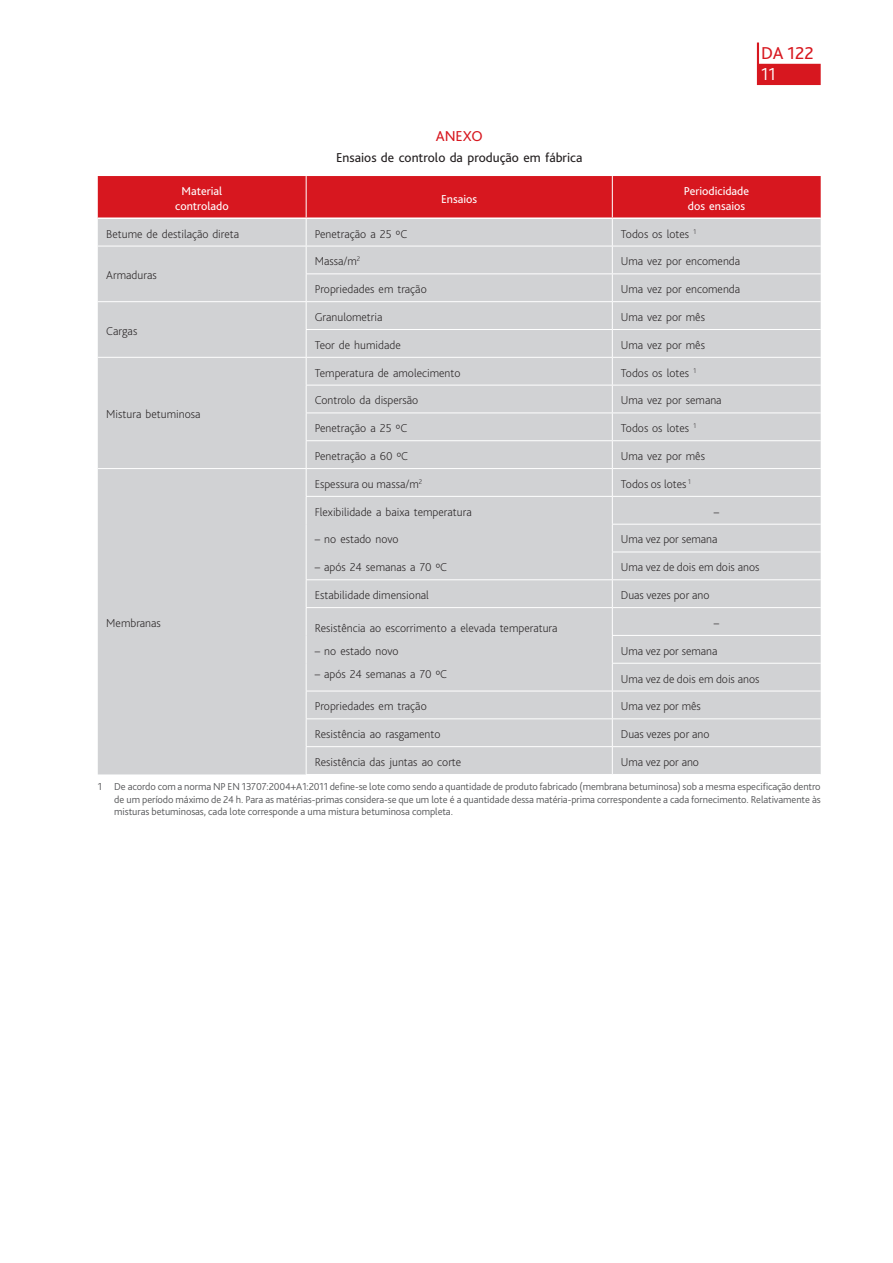
<style>
.page{position:relative;width:893px;height:1263px;background:#fff}
.page>*{position:absolute;margin:0;border:0;box-sizing:border-box;transform-origin:0 0}
.t1{font:18px "Bliss 2";color:#d7171f}
.t2{font:300 18px "Bliss 2";color:#fff}
.t3{font:15px "Bliss 2";color:#d7171f}
.t4{font:13.5px "Bliss 2";color:#231f20}
.t5{font:200 12px "Bliss 2";color:#231f20}
.t6{font:12px/14.4px "Bliss 2";color:#fff;text-align:center}
.t7{font:300 10.5px/12.6px "Bliss 2";letter-spacing:-.01em;color:#57585a;text-align:justify}
</style>
<div class="page">
<svg style="left:757px;top:43px;width:64px;height:42px"></svg>
<svg style="left:98px;top:176px;width:723px;height:598px;background:#d2c6c8"></svg>
<hr style="left:306px;top:691px;width:306px;height:1px;background:#fff">
<h1 class="t1" style="left:761px;top:42px;width:54px">DA 122</h1>
<h1 class="t2" style="left:761px;top:63px;width:16px">11</h1>
<p class="t3" style="left:436px;top:127px;width:49px">ANEXO</p>
<p class="t4" style="left:336px;top:149px;width:248px">Ensaios de controlo da produção em fábrica</p>
<p class="t6" style="left:175px;top:184px;width:55px">Material controlado</p>
<p class="t6" style="left:441px;top:191px;width:38px">Ensaios</p>
<p class="t6" style="left:684px;top:184px;width:67px">Periodicidade dos ensaios</p>
<p class="t5" style="left:106px;top:226px;width:134px">Betume de destilação direta</p>
<p class="t5" style="left:315px;top:226px;width:94px">Penetração a 25 ºC</p>
<p class="t5" style="left:621px;top:226px;width:77px">Todos os lotes <sup>1</sup></p>
<p class="t5" style="left:106px;top:268px;width:52px">Armaduras</p>
<p class="t5" style="left:315px;top:254px;width:47px">Massa/m<sup>2</sup></p>
<p class="t5" style="left:621px;top:254px;width:121px">Uma vez por encomenda</p>
<p class="t5" style="left:315px;top:282px;width:114px">Propriedades em tração</p>
<p class="t5" style="left:621px;top:282px;width:121px">Uma vez por encomenda</p>
<p class="t5" style="left:106px;top:323px;width:33px">Cargas</p>
<p class="t5" style="left:106px;top:407px;width:96px">Mistura betuminosa</p>
<p class="t5" style="left:315px;top:310px;width:69px">Granulometria</p>
<p class="t5" style="left:621px;top:310px;width:86px">Uma vez por mês</p>
<p class="t5" style="left:315px;top:337px;width:88px">Teor de humidade</p>
<p class="t5" style="left:621px;top:337px;width:86px">Uma vez por mês</p>
<p class="t5" style="left:315px;top:365px;width:147px">Temperatura de amolecimento</p>
<p class="t5" style="left:621px;top:365px;width:77px">Todos os lotes <sup>1</sup></p>
<p class="t5" style="left:315px;top:393px;width:105px">Controlo da dispersão</p>
<p class="t5" style="left:621px;top:393px;width:102px">Uma vez por semana</p>
<p class="t5" style="left:315px;top:421px;width:94px">Penetração a 25 ºC</p>
<p class="t5" style="left:621px;top:421px;width:77px">Todos os lotes <sup>1</sup></p>
<p class="t5" style="left:315px;top:449px;width:95px">Penetração a 60 ºC</p>
<p class="t5" style="left:621px;top:449px;width:86px">Uma vez por mês</p>
<p class="t5" style="left:106px;top:615px;width:56px">Membranas</p>
<p class="t5" style="left:315px;top:476px;width:109px">Espessura ou massa/m<sup>2</sup></p>
<p class="t5" style="left:621px;top:476px;width:71px">Todos os lotes <sup>1</sup></p>
<p class="t5" style="left:315px;top:505px;width:159px">Flexibilidade a baixa temperatura</p>
<p class="t5" style="left:315px;top:532px;width:85px">– no estado novo</p>
<p class="t5" style="left:315px;top:559px;width:134px">– após 24 semanas a 70 ºC</p>
<p class="t5" style="left:714px;top:504px;width:7px">–</p>
<p class="t5" style="left:621px;top:532px;width:98px">Uma vez por semana</p>
<p class="t5" style="left:621px;top:560px;width:140px">Uma vez de dois em dois anos</p>
<p class="t5" style="left:315px;top:588px;width:116px">Estabilidade dimensional</p>
<p class="t5" style="left:621px;top:588px;width:90px">Duas vezes por ano</p>
<p class="t5" style="left:315px;top:620px;width:244px">Resistência ao escorrimento a elevada temperatura</p>
<p class="t5" style="left:315px;top:643px;width:85px">– no estado novo</p>
<p class="t5" style="left:315px;top:666px;width:134px">– após 24 semanas a 70 ºC</p>
<p class="t5" style="left:714px;top:615px;width:7px">–</p>
<p class="t5" style="left:621px;top:643px;width:98px">Uma vez por semana</p>
<p class="t5" style="left:621px;top:671px;width:140px">Uma vez de dois em dois anos</p>
<p class="t5" style="left:315px;top:699px;width:114px">Propriedades em tração</p>
<p class="t5" style="left:621px;top:699px;width:82px">Uma vez por mês</p>
<p class="t5" style="left:315px;top:727px;width:127px">Resistência ao rasgamento</p>
<p class="t5" style="left:621px;top:727px;width:90px">Duas vezes por ano</p>
<p class="t5" style="left:315px;top:754px;width:148px">Resistência das juntas ao corte</p>
<p class="t5" style="left:621px;top:754px;width:80px">Uma vez por ano</p>
<p class="t7" style="left:114px;top:780px;width:708px;text-indent:-16px">1 De acordo com a norma NP EN 13707:2004+A1:2011 define-se lote como sendo a quantidade de produto fabricado (membrana betuminosa) sob a mesma especificação dentro de um período máximo de 24 h. Para as matérias-primas considera-se que um lote é a quantidade dessa matéria-prima correspondente a cada fornecimento. Relativamente às misturas betuminosas, cada lote corresponde a uma mistura betuminosa completa.</p>
</div>
